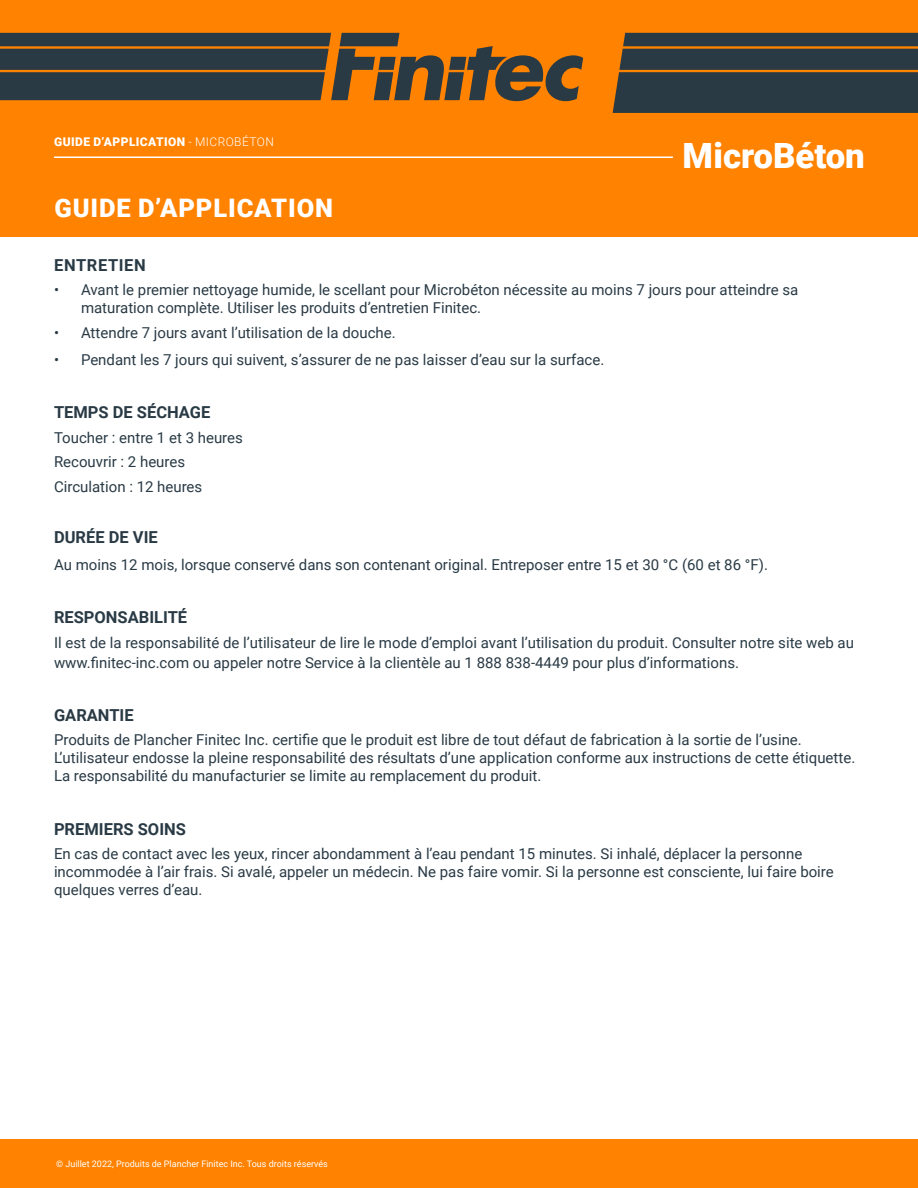
<style>
.page{position:relative;width:918px;height:1188px;background:#fff}
.page>*{position:absolute;margin:0;border:0;box-sizing:border-box;transform-origin:0 0}
.MicroBéton{font:900 34.8px "Roboto";color:#fff}
.Titre{font:900 25.5px "Roboto";letter-spacing:.035em;color:#fff}
.Texte_courant_TAB{font:700 16.5px "Roboto";color:#293a45}
.Texte_courant_TAB-2{font:700 16.5px "Roboto";letter-spacing:.035em;color:#293a45}
.Texte_courant_TAB-3{font:15px/18px "Roboto";color:#293a45}
.Surtitre{font:900 12px "Roboto";letter-spacing:.035em;color:#fff}
.Texte_courant{font:9px "Roboto";color:#fff}
.s1{font-weight:300}
</style>
<div class="page">
<div style="left:0;top:0;width:918px;height:237px;background:#ff8200"></div>
<svg style="left:613px;top:33px;width:305px;height:80px"></svg>
<svg style="left:0;top:33px;width:583px;height:68px"></svg>
<hr style="left:54px;top:156px;width:619px;height:2px;background:#fff">
<div style="left:0;top:1139px;width:918px;height:49px;background:#ff8200"></div>
<p class="Surtitre" style="left:54px;top:134px;width:221px">GUIDE D’APPLICATION <span class="s1">- MICROBÉTON</span></p>
<p class="Titre" style="left:54px;top:190px;width:280px">GUIDE D’APPLICATION</p>
<p class="MicroBéton" style="left:683px;top:132px;width:184px">MicroBéton</p>
<p class="Texte_courant_TAB-2" style="left:54px;top:253px;width:93px">ENTRETIEN</p>
<p class="Texte_courant_TAB-3" style="left:81px;top:281px;width:719px;text-indent:-27px">• Avant le premier nettoyage humide, le scellant pour Microbéton nécessite au moins 7 jours pour atteindre sa maturation complète. Utiliser les produits d’entretien Finitec.</p>
<p class="Texte_courant_TAB-3" style="left:54px;top:323px;width:343px">• Attendre 7 jours avant l’utilisation de la douche.</p>
<p class="Texte_courant_TAB-3" style="left:54px;top:350px;width:552px">• Pendant les 7 jours qui suivent, s’assurer de ne pas laisser d’eau sur la surface.</p>
<p class="Texte_courant_TAB" style="left:54px;top:400px;width:158px">TEMPS DE SÉCHAGE</p>
<p class="Texte_courant_TAB-3" style="left:54px;top:428px;width:190px">Toucher : entre 1 et 3 heures</p>
<p class="Texte_courant_TAB-3" style="left:54px;top:452px;width:133px">Recouvrir : 2 heures</p>
<p class="Texte_courant_TAB-3" style="left:54px;top:477px;width:150px">Circulation : 12 heures</p>
<p class="Texte_courant_TAB" style="left:54px;top:526px;width:105px">DURÉE DE VIE</p>
<p class="Texte_courant_TAB-3" style="left:54px;top:555px;width:715px">Au moins 12 mois, lorsque conservé dans son contenant original. Entreposer entre 15 et 30 °C (60 et 86 °F).</p>
<p class="Texte_courant_TAB" style="left:54px;top:606px;width:135px">RESPONSABILITÉ</p>
<p class="Texte_courant_TAB-3" style="left:54px;top:632px;width:802px;line-height:19.8px">Il est de la responsabilité de l’utilisateur de lire le mode d’emploi avant l’utilisation du produit. Consulter notre site web au www.finitec-inc.com ou appeler notre Service à la clientèle au 1 888 838-4449 pour plus d’informations.</p>
<p class="Texte_courant_TAB" style="left:54px;top:703px;width:81px">GARANTIE</p>
<p class="Texte_courant_TAB-3" style="left:54px;top:731px;width:803px">Produits de Plancher Finitec Inc. certifie que le produit est libre de tout défaut de fabrication à la sortie de l’usine.<br>L’utilisateur endosse la pleine responsabilité des résultats d’une application conforme aux instructions de cette étiquette.<br>La responsabilité du manufacturier se limite au remplacement du produit.</p>
<p class="Texte_courant_TAB" style="left:54px;top:817px;width:133px">PREMIERS SOINS</p>
<p class="Texte_courant_TAB-3" style="left:54px;top:844px;width:781px">En cas de contact avec les yeux, rincer abondamment à l’eau pendant 15 minutes. Si inhalé, déplacer la personne incommodée à l’air frais. Si avalé, appeler un médecin. Ne pas faire vomir. Si la personne est consciente, lui faire boire quelques verres d’eau.</p>
<p class="Texte_courant" style="left:56px;top:1157px;width:273px">© Juillet 2022, Produits de Plancher Finitec Inc. Tous droits réservés</p>
</div>
